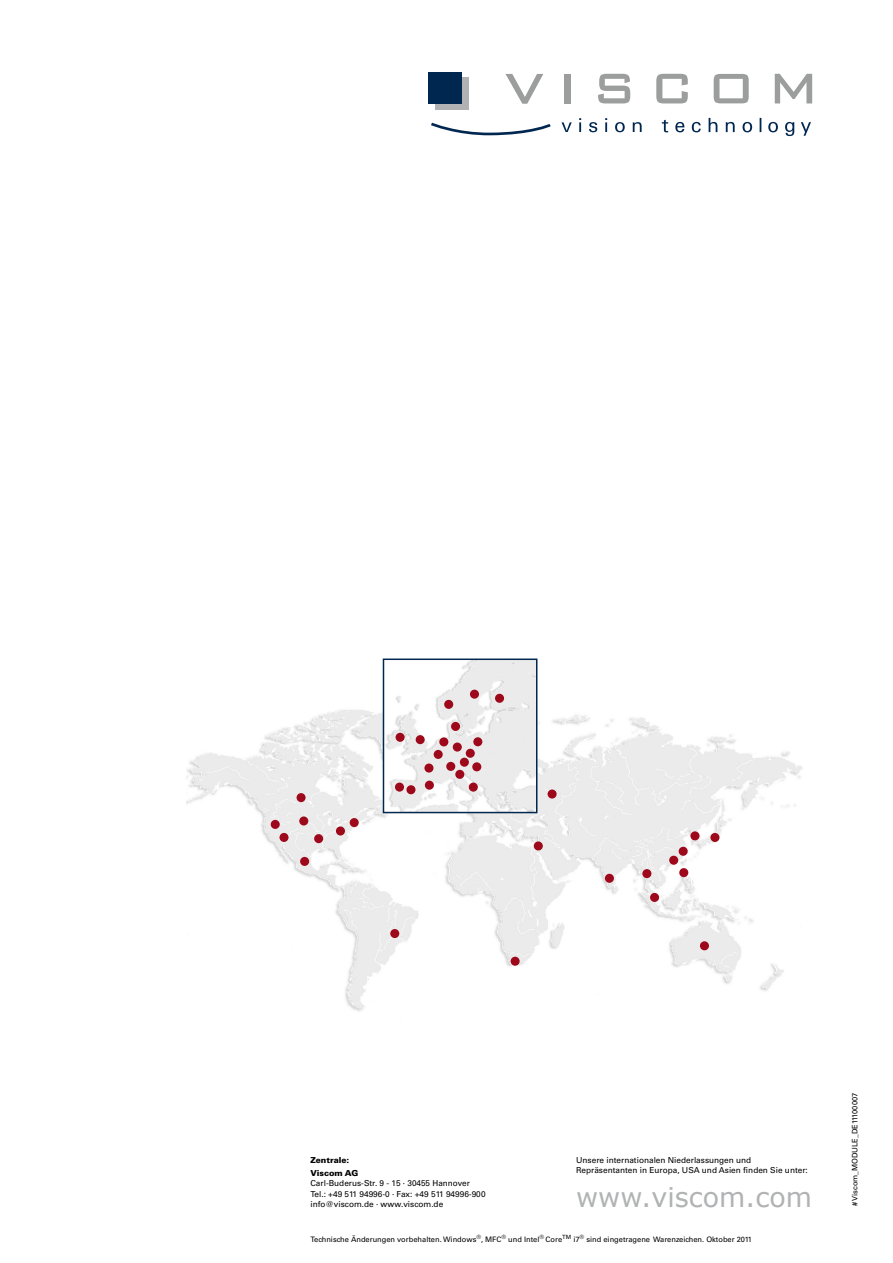
<style>
.page{position:relative;width:893px;height:1263px;background:#fff}
.page>*{position:absolute;margin:0;border:0;box-sizing:border-box;transform-origin:0 0}
._02_Große_Headline{font:27px "Verdana";color:#b1b2b3}
._04_Adressblock{font:8.25px "Univers";color:#000}
._04_Adressblock-2{font:900 8.25px "Univers";color:#000}
._04_Adressblock-3{font:7.5px "Univers";color:#000}
</style>
<div class="page">
<div style="left:435px;top:78px;width:34px;height:32px;background:#b1b2b3"></div>
<svg style="left:505px;top:74px;width:38px;height:30px"></svg>
<div style="left:565px;top:74px;width:6px;height:29px;background:#9c9d9d"></div>
<svg style="left:598px;top:74px;width:32px;height:29px"></svg>
<svg style="left:656px;top:74px;width:32px;height:29px"></svg>
<svg style="left:775px;top:74px;width:37px;height:29px"></svg>
<svg style="left:562px;top:122px;width:10px;height:10px"></svg>
<svg style="left:579px;top:118px;width:2px;height:14px"></svg>
<svg style="left:589px;top:122px;width:8px;height:10px"></svg>
<svg style="left:605px;top:118px;width:2px;height:14px"></svg>
<svg style="left:615px;top:122px;width:10px;height:10px"></svg>
<svg style="left:633px;top:122px;width:9px;height:10px"></svg>
<div style="left:429px;top:72px;width:33px;height:32px;background:#002750"></div>
<svg style="left:431px;top:123px;width:120px;height:13px"></svg>
<svg style="left:662px;top:120px;width:6px;height:12px"></svg>
<svg style="left:675px;top:122px;width:9px;height:10px"></svg>
<svg style="left:692px;top:122px;width:9px;height:10px"></svg>
<svg style="left:709px;top:118px;width:8px;height:14px"></svg>
<svg style="left:726px;top:122px;width:9px;height:10px"></svg>
<svg style="left:742px;top:122px;width:10px;height:10px"></svg>
<svg style="left:760px;top:118px;width:1px;height:14px"></svg>
<svg style="left:768px;top:122px;width:10px;height:10px"></svg>
<svg style="left:785px;top:122px;width:9px;height:14px"></svg>
<svg style="left:801px;top:122px;width:10px;height:14px"></svg>
<svg style="left:714px;top:74px;width:35px;height:29px"></svg>
<img style="left:186px;top:676px;width:617px;height:336px">
<img style="left:386px;top:661px;width:148px;height:149px">
<div style="left:383px;top:658px;width:154px;height:155px;border:2px solid #002750"></div>
<div style="left:297px;top:793px;width:9px;height:9px;background:#9d081b;border-radius:50%"></div>
<div style="left:299px;top:816px;width:9px;height:9px;background:#9d081b;border-radius:50%"></div>
<div style="left:279px;top:833px;width:10px;height:9px;background:#9d081b;border-radius:50%"></div>
<div style="left:271px;top:820px;width:9px;height:9px;background:#9d081b;border-radius:50%"></div>
<div style="left:314px;top:834px;width:9px;height:9px;background:#9d081b;border-radius:50%"></div>
<div style="left:336px;top:826px;width:9px;height:9px;background:#9d081b;border-radius:50%"></div>
<div style="left:350px;top:818px;width:9px;height:9px;background:#9d081b;border-radius:50%"></div>
<div style="left:300px;top:857px;width:9px;height:9px;background:#9d081b;border-radius:50%"></div>
<div style="left:390px;top:929px;width:9px;height:9px;background:#9d081b;border-radius:50%"></div>
<div style="left:473px;top:737px;width:9px;height:9px;background:#9d081b;border-radius:50%"></div>
<div style="left:466px;top:749px;width:9px;height:9px;background:#9d081b;border-radius:50%"></div>
<div style="left:472px;top:762px;width:9px;height:9px;background:#9d081b;border-radius:50%"></div>
<div style="left:460px;top:758px;width:9px;height:9px;background:#9d081b;border-radius:50%"></div>
<div style="left:469px;top:782px;width:9px;height:10px;background:#9d081b;border-radius:50%"></div>
<div style="left:455px;top:770px;width:9px;height:9px;background:#9d081b;border-radius:50%"></div>
<div style="left:446px;top:762px;width:9px;height:9px;background:#9d081b;border-radius:50%"></div>
<div style="left:424px;top:763px;width:9px;height:9px;background:#9d081b;border-radius:50%"></div>
<div style="left:425px;top:781px;width:9px;height:9px;background:#9d081b;border-radius:50%"></div>
<div style="left:434px;top:750px;width:9px;height:9px;background:#9d081b;border-radius:50%"></div>
<div style="left:406px;top:785px;width:9px;height:9px;background:#9d081b;border-radius:50%"></div>
<div style="left:395px;top:782px;width:9px;height:10px;background:#9d081b;border-radius:50%"></div>
<div style="left:416px;top:735px;width:9px;height:9px;background:#9d081b;border-radius:50%"></div>
<div style="left:396px;top:733px;width:9px;height:9px;background:#9d081b;border-radius:50%"></div>
<div style="left:439px;top:737px;width:9px;height:9px;background:#9d081b;border-radius:50%"></div>
<div style="left:453px;top:742px;width:9px;height:10px;background:#9d081b;border-radius:50%"></div>
<div style="left:451px;top:722px;width:9px;height:9px;background:#9d081b;border-radius:50%"></div>
<div style="left:444px;top:700px;width:9px;height:9px;background:#9d081b;border-radius:50%"></div>
<div style="left:470px;top:690px;width:9px;height:9px;background:#9d081b;border-radius:50%"></div>
<div style="left:495px;top:694px;width:9px;height:9px;background:#9d081b;border-radius:50%"></div>
<div style="left:548px;top:789px;width:9px;height:9px;background:#9d081b;border-radius:50%"></div>
<div style="left:534px;top:841px;width:9px;height:9px;background:#9d081b;border-radius:50%"></div>
<div style="left:690px;top:831px;width:9px;height:9px;background:#9d081b;border-radius:50%"></div>
<div style="left:710px;top:833px;width:9px;height:9px;background:#9d081b;border-radius:50%"></div>
<div style="left:679px;top:847px;width:9px;height:9px;background:#9d081b;border-radius:50%"></div>
<div style="left:679px;top:868px;width:9px;height:9px;background:#9d081b;border-radius:50%"></div>
<div style="left:669px;top:856px;width:9px;height:9px;background:#9d081b;border-radius:50%"></div>
<div style="left:642px;top:869px;width:9px;height:9px;background:#9d081b;border-radius:50%"></div>
<div style="left:650px;top:893px;width:9px;height:9px;background:#9d081b;border-radius:50%"></div>
<div style="left:700px;top:941px;width:9px;height:9px;background:#9d081b;border-radius:50%"></div>
<div style="left:605px;top:874px;width:9px;height:9px;background:#9d081b;border-radius:50%"></div>
<div style="left:511px;top:957px;width:9px;height:9px;background:#9d081b;border-radius:50%"></div>
<p class="_04_Adressblock" style="left:576px;top:1155px;width:177px">Unsere internationalen Niederlassungen und</p>
<p class="_04_Adressblock" style="left:576px;top:1165px;width:233px">Repräsentanten in Europa, USA und Asien finden Sie unter:</p>
<p class="_02_Große_Headline" style="left:576px;top:1179px;width:237px">www.viscom.com</p>
<p class="_04_Adressblock-3" style="left:310px;top:1234px;width:443px">Technische Änderungen vorbehalten. Windows<sup>®</sup>, MFC<sup>®</sup> und Intel<sup>®</sup> Core<sup>TM</sup> i7<sup>®</sup> sind eingetragene Warenzeichen. Oktober 2011</p>
<p class="_04_Adressblock-2" style="left:310px;top:1155px;width:40px">Zentrale:</p>
<p class="_04_Adressblock-2" style="left:310px;top:1168px;width:49px">Viscom AG</p>
<p class="_04_Adressblock" style="left:310px;top:1178px;width:161px">Carl-Buderus-Str. 9 - 15 · 30455 Hannover</p>
<p class="_04_Adressblock" style="left:310px;top:1189px;width:177px">Tel.: +49 511 94996-0 · Fax: +49 511 94996-900</p>
<p class="_04_Adressblock" style="left:310px;top:1199px;width:134px">info@viscom.de · www.viscom.de</p>
<p class="_04_Adressblock-3" style="left:850px;top:1206px;width:115px;rotate:-90deg"># Viscom_MODULE_DE11100007</p>
</div>
